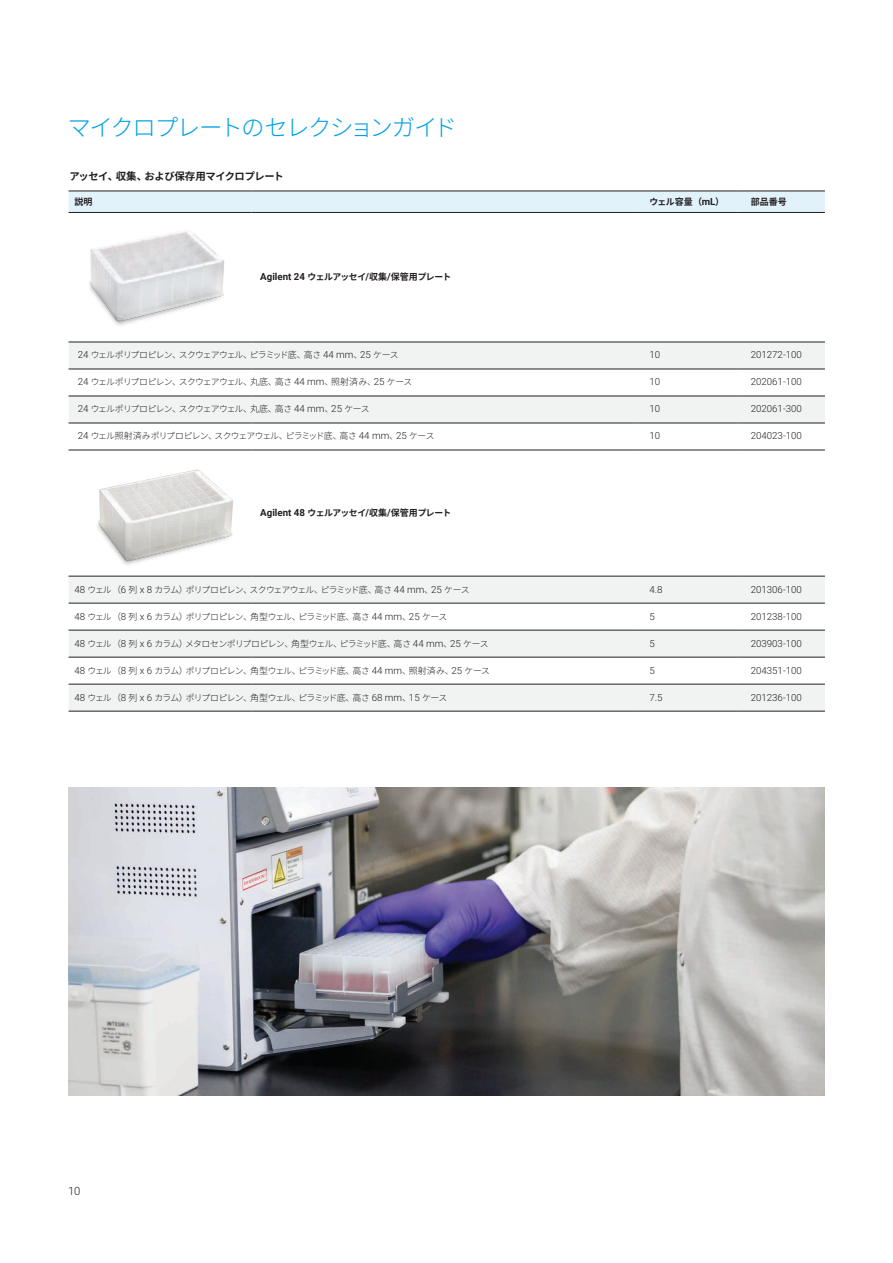
<style>
.page{position:relative;width:893px;height:1263px;background:#fff}
.page>*{position:absolute;margin:0;border:0;box-sizing:border-box;transform-origin:0 0}
._18_on_23_larger_sub{font:300 23.55px "Noto Sans CJ Kjp";letter-spacing:-.065em;color:#00a1e3}
.t1{font:300 11.4px "Roboto";color:#231f20}
.BROCHURE_figure_title_black{font:700 10.35px "Noto Sans CJ Kjp";letter-spacing:-.05em;color:#231f20}
.DATA_table_text{font:300 9.75px "Roboto";color:#231f20}
.DATA_table_text_head{font:700 9.75px "Roboto";color:#231f20}
.DATA_table_text_small_centered{font:300 9.75px "Roboto";color:#231f20}
.DATA_table_text_head-2{font:700 9px "Noto Sans CJ Kjp";color:#231f20}
.DATA_table_text-2{font:300 8.85px "Noto Sans CJ Kjp";letter-spacing:-.095em;color:#231f20}
.s1{font-size:10.5px}
.s2{font-size:8.85px}
.s3{font-family:"Roboto";font-size:9.75px}
.s4{font-family:"Noto Sans CJ Kjp";font-size:8.85px}
.s5{font-family:"Noto Sans CJ Kjp";font-size:9px}
.s6{font-size:9px}
</style>
<div class="page">
<div style="left:69px;top:192px;width:756px;height:20px;background:#e1f2fb"></div>
<svg style="left:69px;top:343px;width:756px;height:368px"></svg>
<svg style="left:636px;top:343px;width:189px;height:80px"></svg>
<hr style="left:69px;top:342px;width:182px;height:1px;background:#231f20">
<hr style="left:251px;top:342px;width:385px;height:1px;background:#231f20">
<hr style="left:69px;top:369px;width:182px;height:1px;background:#231f20">
<hr style="left:251px;top:369px;width:385px;height:1px;background:#231f20">
<hr style="left:69px;top:396px;width:182px;height:1px;background:#231f20">
<hr style="left:251px;top:396px;width:385px;height:1px;background:#231f20">
<hr style="left:69px;top:423px;width:182px;height:1px;background:#231f20">
<hr style="left:251px;top:423px;width:385px;height:1px;background:#231f20">
<hr style="left:69px;top:450px;width:182px;height:1px;background:#231f20">
<hr style="left:251px;top:450px;width:385px;height:1px;background:#231f20">
<hr style="left:69px;top:711px;width:182px;height:1px;background:#231f20">
<hr style="left:251px;top:711px;width:385px;height:1px;background:#231f20">
<hr style="left:69px;top:576px;width:182px;height:1px;background:#231f20">
<hr style="left:251px;top:576px;width:385px;height:1px;background:#231f20">
<hr style="left:69px;top:603px;width:182px;height:1px;background:#231f20">
<hr style="left:251px;top:603px;width:385px;height:1px;background:#231f20">
<hr style="left:69px;top:630px;width:182px;height:1px;background:#231f20">
<hr style="left:251px;top:630px;width:385px;height:1px;background:#231f20">
<hr style="left:69px;top:657px;width:182px;height:1px;background:#231f20">
<hr style="left:251px;top:657px;width:385px;height:1px;background:#231f20">
<hr style="left:69px;top:684px;width:182px;height:1px;background:#231f20">
<hr style="left:251px;top:684px;width:385px;height:1px;background:#231f20">
<hr style="left:69px;top:191px;width:182px;height:1px;background:#231f20">
<hr style="left:251px;top:191px;width:385px;height:1px;background:#231f20">
<hr style="left:69px;top:212px;width:182px;height:1px;background:#231f20">
<hr style="left:251px;top:212px;width:385px;height:1px;background:#231f20">
<hr style="left:737px;top:369px;width:88px;height:1px;background:#231f20">
<hr style="left:636px;top:369px;width:101px;height:1px;background:#231f20">
<hr style="left:737px;top:396px;width:88px;height:1px;background:#231f20">
<hr style="left:636px;top:396px;width:101px;height:1px;background:#231f20">
<hr style="left:737px;top:423px;width:88px;height:1px;background:#231f20">
<hr style="left:636px;top:423px;width:101px;height:1px;background:#231f20">
<hr style="left:737px;top:603px;width:88px;height:1px;background:#231f20">
<hr style="left:636px;top:603px;width:101px;height:1px;background:#231f20">
<hr style="left:737px;top:630px;width:88px;height:1px;background:#231f20">
<hr style="left:636px;top:630px;width:101px;height:1px;background:#231f20">
<hr style="left:737px;top:657px;width:88px;height:1px;background:#231f20">
<hr style="left:636px;top:657px;width:101px;height:1px;background:#231f20">
<hr style="left:737px;top:684px;width:88px;height:1px;background:#231f20">
<hr style="left:636px;top:684px;width:101px;height:1px;background:#231f20">
<hr style="left:636px;top:191px;width:101px;height:1px;background:#231f20">
<hr style="left:737px;top:191px;width:88px;height:1px;background:#231f20">
<hr style="left:636px;top:212px;width:101px;height:1px;background:#231f20">
<hr style="left:737px;top:212px;width:88px;height:1px;background:#231f20">
<hr style="left:636px;top:342px;width:101px;height:1px;background:#231f20">
<hr style="left:737px;top:342px;width:88px;height:1px;background:#231f20">
<hr style="left:636px;top:450px;width:101px;height:1px;background:#231f20">
<hr style="left:737px;top:450px;width:88px;height:1px;background:#231f20">
<hr style="left:636px;top:576px;width:101px;height:1px;background:#231f20">
<hr style="left:737px;top:576px;width:88px;height:1px;background:#231f20">
<hr style="left:636px;top:711px;width:101px;height:1px;background:#231f20">
<hr style="left:737px;top:711px;width:88px;height:1px;background:#231f20">
<img style="left:89px;top:231px;width:136px;height:94px">
<img style="left:84px;top:457px;width:154px;height:112px">
<img style="left:69px;top:787px;width:756px;height:309px">
<p class="_18_on_23_larger_sub" style="left:68px;top:114px;width:391px">マイクロプレートのセレクションガイド</p>
<p class="BROCHURE_figure_title_black" style="left:69px;top:171px;width:216px">アッセイ<span class="s1">、収集、</span>および<span class="s1">保存用</span>マイクロプレート</p>
<p class="DATA_table_text_head-2" style="left:75px;top:196px;width:19px">説明</p>
<p class="DATA_table_text_head-2" style="left:649px;top:196px;width:76px"><span class="s2">ウェル</span>容量（<span class="s3">mL</span>）</p>
<p class="DATA_table_text_head-2" style="left:751px;top:196px;width:37px">部品番号</p>
<p class="DATA_table_text_head" style="left:260px;top:270px;width:192px">Agilent 24 <span class="s4">ウェルアッセイ</span>/<span class="s5">収集</span>/<span class="s5">保管用</span><span class="s4">プレート</span></p>
<p class="DATA_table_text-2" style="left:78px;top:350px;width:322px"><span class="s3">24</span> ウェルポリプロピレン<span class="s6">、</span>スクウェアウェル<span class="s6">、</span>ピラミッド<span class="s6">底、高</span>さ <span class="s3">44 mm</span><span class="s6">、</span><span class="s3">25</span> ケース</p>
<p class="DATA_table_text" style="left:649px;top:348px;width:12px">10</p>
<p class="DATA_table_text" style="left:751px;top:348px;width:53px">201272-100</p>
<p class="DATA_table_text-2" style="left:78px;top:377px;width:336px"><span class="s3">24</span> ウェルポリプロピレン<span class="s6">、</span>スクウェアウェル<span class="s6">、丸底、高</span>さ <span class="s3">44 mm</span><span class="s6">、照射済</span>み<span class="s6">、</span><span class="s3">25</span> ケース</p>
<p class="DATA_table_text" style="left:649px;top:375px;width:12px">10</p>
<p class="DATA_table_text" style="left:751px;top:375px;width:53px">202061-100</p>
<p class="DATA_table_text-2" style="left:78px;top:404px;width:293px"><span class="s3">24</span> ウェルポリプロピレン<span class="s6">、</span>スクウェアウェル<span class="s6">、丸底、高</span>さ <span class="s3">44 mm</span><span class="s6">、</span><span class="s3">25</span> ケース</p>
<p class="DATA_table_text" style="left:649px;top:402px;width:12px">10</p>
<p class="DATA_table_text" style="left:751px;top:402px;width:53px">202061-300</p>
<p class="DATA_table_text-2" style="left:78px;top:431px;width:358px"><span class="s3">24</span> ウェル<span class="s6">照射済</span>みポリプロピレン<span class="s6">、</span>スクウェアウェル<span class="s6">、</span>ピラミッド<span class="s6">底、高</span>さ <span class="s3">44 mm</span><span class="s6">、</span><span class="s3">25</span> ケース</p>
<p class="DATA_table_text" style="left:649px;top:429px;width:12px">10</p>
<p class="DATA_table_text" style="left:751px;top:429px;width:53px">204023-100</p>
<p class="DATA_table_text_head" style="left:260px;top:506px;width:192px">Agilent 48 <span class="s4">ウェルアッセイ</span>/<span class="s5">収集</span>/<span class="s5">保管用</span><span class="s4">プレート</span></p>
<p class="DATA_table_text-2" style="left:75px;top:585px;width:396px"><span class="s3">48</span> ウェル<span class="s6">（</span><span class="s3">6</span> <span class="s6">列</span> <span class="s3">x 8</span> カラム<span class="s6">）</span>ポリプロピレン<span class="s6">、</span>スクウェアウェル<span class="s6">、</span>ピラミッド<span class="s6">底、高</span>さ <span class="s3">44 mm</span><span class="s6">、</span><span class="s3">25</span> ケース</p>
<p class="DATA_table_text_small_centered" style="left:649px;top:582px;width:15px">4.8</p>
<p class="DATA_table_text" style="left:751px;top:582px;width:53px">201306-100</p>
<p class="DATA_table_text-2" style="left:75px;top:612px;width:374px"><span class="s3">48</span> ウェル<span class="s6">（</span><span class="s3">8</span> <span class="s6">列</span> <span class="s3">x 6</span> カラム<span class="s6">）</span>ポリプロピレン<span class="s6">、角型</span>ウェル<span class="s6">、</span>ピラミッド<span class="s6">底、高</span>さ <span class="s3">44 mm</span><span class="s6">、</span><span class="s3">25</span> ケース</p>
<p class="DATA_table_text_small_centered" style="left:649px;top:609px;width:7px">5</p>
<p class="DATA_table_text" style="left:751px;top:609px;width:53px">201238-100</p>
<p class="DATA_table_text-2" style="left:75px;top:639px;width:415px"><span class="s3">48</span> ウェル<span class="s6">（</span><span class="s3">8</span> <span class="s6">列</span> <span class="s3">x 6</span> カラム<span class="s6">）</span>メタロセンポリプロピレン<span class="s6">、角型</span>ウェル<span class="s6">、</span>ピラミッド<span class="s6">底、高</span>さ <span class="s3">44 mm</span><span class="s6">、</span><span class="s3">25</span> ケース</p>
<p class="DATA_table_text_small_centered" style="left:649px;top:636px;width:7px">5</p>
<p class="DATA_table_text" style="left:751px;top:636px;width:53px">203903-100</p>
<p class="DATA_table_text-2" style="left:75px;top:666px;width:417px"><span class="s3">48</span> ウェル<span class="s6">（</span><span class="s3">8</span> <span class="s6">列</span> <span class="s3">x 6</span> カラム<span class="s6">）</span>ポリプロピレン<span class="s6">、角型</span>ウェル<span class="s6">、</span>ピラミッド<span class="s6">底、高</span>さ <span class="s3">44 mm</span><span class="s6">、照射済</span>み<span class="s6">、</span><span class="s3">25</span> ケース</p>
<p class="DATA_table_text_small_centered" style="left:649px;top:663px;width:7px">5</p>
<p class="DATA_table_text" style="left:751px;top:663px;width:53px">204351-100</p>
<p class="DATA_table_text-2" style="left:75px;top:693px;width:374px"><span class="s3">48</span> ウェル<span class="s6">（</span><span class="s3">8</span> <span class="s6">列</span> <span class="s3">x 6</span> カラム<span class="s6">）</span>ポリプロピレン<span class="s6">、角型</span>ウェル<span class="s6">、</span>ピラミッド<span class="s6">底、高</span>さ <span class="s3">68 mm</span><span class="s6">、</span><span class="s3">15</span> ケース</p>
<p class="DATA_table_text_small_centered" style="left:649px;top:690px;width:15px">7.5</p>
<p class="DATA_table_text" style="left:751px;top:690px;width:53px">201236-100</p>
<p class="t1" style="left:68px;top:1183px;width:14px">10</p>
</div>
